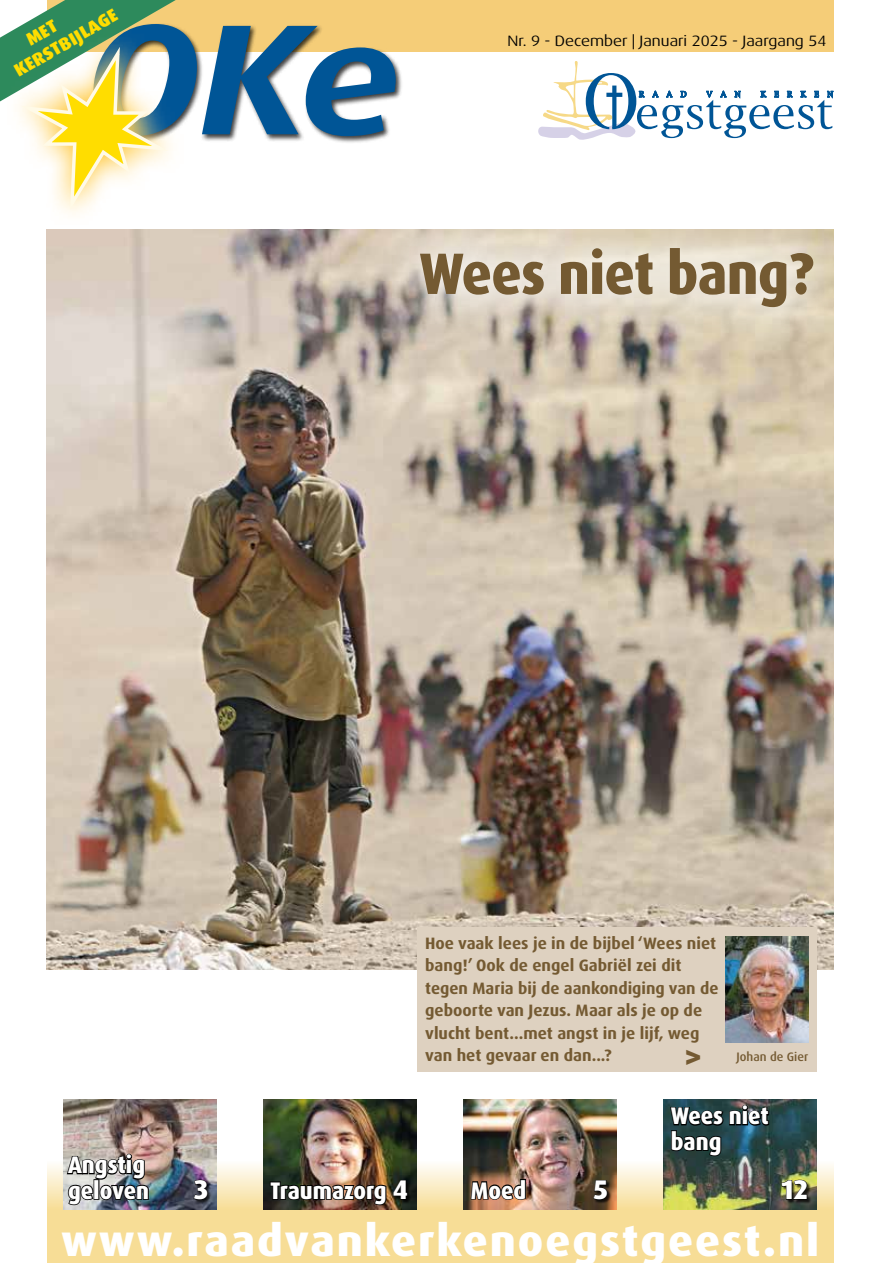
<style>
.page{position:relative;width:893px;height:1263px;background:#fff}
.page>*{position:absolute;margin:0;border:0;box-sizing:border-box;transform-origin:0 0}
.t1{font:italic 700 expanded 157.5px "Dax OT";color:#005596}
.t2{font:800 58.5px "Dax OT";letter-spacing:-.01em;color:#745a32;scale:.9 1}
.t3{font:800 43.5px "Dax OT";letter-spacing:.045em;color:#fff}
.t4{font:800 33px "Dax OT";color:#745a32;scale:.95 1}
.t5{font:800 27px "Dax OT";color:#fff}
.t6{font:800 24px/25.5px "Dax OT";color:#fff;scale:.9 1}
.t7{font:900 18px/21px "Dax OT";color:#fd0}
.t8{font:700 16.5px/22.5px "Dax OT";color:#745a32}
.t9{font:expanded 15px "Dax OT";color:#000}
.t10{font:500 12.3px "Dax OT";color:#745a32}
</style>
<div class="page">
<img style="left:47px;top:230px;width:786px;height:739px">
<svg style="left:538px;top:61px;width:295px;height:79px"></svg>
<svg style="left:612px;top:86px;width:4px;height:42px"></svg>
<svg style="left:376px;top:229px;width:458px;height:122px;background:#b7ab9b"></svg>
<svg style="left:383px;top:229px;width:451px;height:115px;background:#dad1c1"></svg>
<div style="left:47px;top:0;width:786px;height:51px;background:#f5cd78"></div>
<div style="left:91px;top:23px;width:312px;height:120px;background:#000;opacity:.75"></div>
<svg style="left:47px;top:1152px;width:786px;height:111px;background:#f7e0a1"></svg>
<img style="left:64px;top:1099px;width:153px;height:111px">
<img style="left:264px;top:1099px;width:153px;height:111px">
<img style="left:463px;top:1099px;width:154px;height:111px">
<img style="left:663px;top:1099px;width:153px;height:111px">
<div style="left:594px;top:1180px;width:17px;height:23px;background:#000;opacity:.75"></div>
<svg style="left:593px;top:1180px;width:15px;height:20px"></svg>
<div style="left:781px;top:1180px;width:31px;height:23px;background:#000;opacity:.75"></div>
<svg style="left:780px;top:1179px;width:28px;height:21px"></svg>
<div style="left:194px;top:1180px;width:17px;height:23px;background:#000;opacity:.75"></div>
<svg style="left:193px;top:1179px;width:15px;height:21px"></svg>
<svg style="left:669px;top:1105px;width:102px;height:52px;background:#1d363b"></svg>
<img style="left:66px;top:1131px;width:84px;height:75px">
<div style="left:417px;top:927px;width:399px;height:145px;background:#ded1c0"></div>
<img style="left:725px;top:936px;width:83px;height:106px">
<img style="left:470px;top:1131px;width:58px;height:87px">
<div style="left:394px;top:1180px;width:18px;height:23px;background:#121814"></div>
<img style="left:269px;top:1180px;width:139px;height:26px">
<svg style="left:176px;top:28px;width:10px;height:115px"></svg>
<svg style="left:0;top:0;width:176px;height:215px"></svg>
<p class="t7" style="left:0;top:45px;width:118px;text-indent:26px;rotate:-30deg">MET<br>KERSTBIJLAGE</p>
<h1 class="t1" style="left:85px;top:-21px;width:318px">OKe</h1>
<p class="t9" style="left:508px;top:31px;width:320px">Nr. 9 - December | Januari 2025 - Jaargang 54</p>
<h2 class="t2" style="left:419px;top:236px;width:440px">Wees niet bang?</h2>
<p class="t8" style="left:425px;top:932px;width:295px">Hoe vaak lees je in de bijbel ‘Wees niet bang!’ Ook de engel Gabriël zei dit tegen Maria bij de aankondiging van de geboorte van Jezus. Maar als je op de vlucht bent...met angst in je lijf, weg van het gevaar en dan...?</p>
<h3 class="t4" style="left:685px;top:1035px;width:19px">&gt;</h3>
<p class="t10" style="left:736px;top:1049px;width:73px">Johan de Gier</p>
<h3 class="t6" style="left:671px;top:1104px;width:111px">Wees niet bang</h3>
<h3 class="t6" style="left:68px;top:1152px;width:92px">Angstig geloven</h3>
<h3 class="t5" style="left:393px;top:1172px;width:17px">4</h3>
<h3 class="t6" style="left:471px;top:1178px;width:63px">Moed</h3>
<h3 class="t5" style="left:194px;top:1172px;width:16px">3</h3>
<h3 class="t5" style="left:593px;top:1172px;width:16px">5</h3>
<h3 class="t5" style="left:781px;top:1172px;width:28px">12</h3>
<h3 class="t3" style="left:61px;top:1213px;width:760px">www.raadvankerkenoegstgeest.nl</h3>
<h3 class="t6" style="left:270px;top:1178px;width:131px">Traumazorg</h3>
</div>
